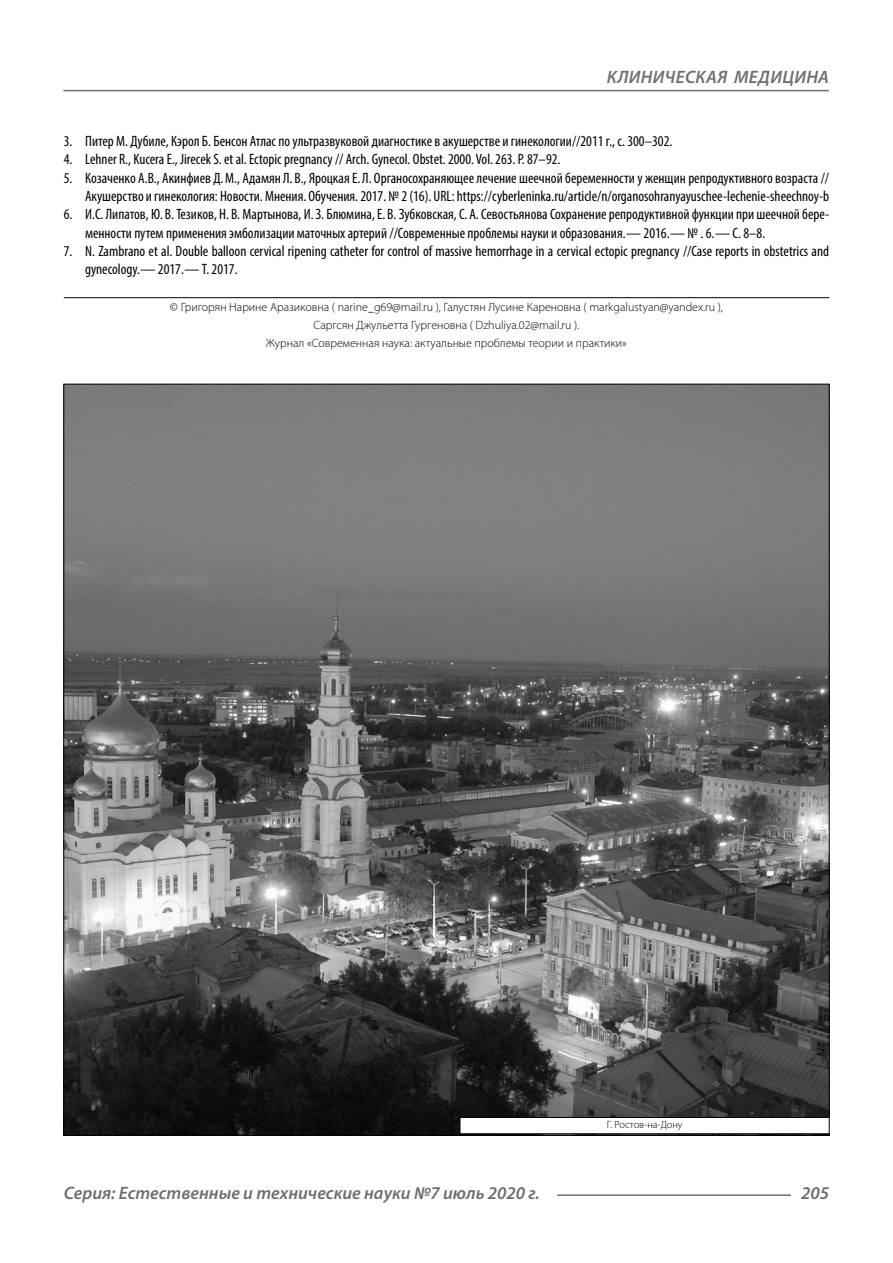
<style>
.page{position:relative;width:893px;height:1263px;background:#fff}
.page>*{position:absolute;margin:0;border:0;box-sizing:border-box;transform-origin:0 0}
.t1{font:italic 600 18px "Myriad Pro";color:#6e6e6e}
.t2{font:condensed 15px/18.3px "Myriad Pro";color:#000}
.Copy{font:300 12px/18.3px "Myriad Pro";color:#000;text-align:center}
.Author-doc{font:300 10.5px "Myriad Pro";color:#000}
</style>
<div class="page">
<hr style="left:64px;top:297px;width:765px;height:1px;background:#000">
<img style="left:65px;top:386px;width:763px;height:748px">
<div style="left:460px;top:1117px;width:369px;height:17px;background:#fff"></div>
<div style="left:460px;top:1117px;width:370px;height:17px;border:1px solid #000"></div>
<hr style="left:557px;top:1194px;width:234px;height:2px;background:#6e6e6e">
<hr style="left:63px;top:90px;width:766px;height:1px;background:#6e6e6e">
<p class="t1" style="left:607px;top:66px;width:23px">Клиническая</p>
<p class="t1" style="left:734px;top:66px;width:13px">медицина</p>
<p class="t2" style="left:64px;top:132px;width:610px">3. Питер М. Дубиле, Кэрол Б. Бенсон Атлас по ультразвуковой диагностике в акушерстве и гинекологии//2011 г., с. 300–302.</p>
<p class="t2" style="left:64px;top:150px;width:498px">4. Lehner R., Kucera E., Jirecek S. et al. Ectopic pregnancy // Arch. Gynecol. Obstet. 2000. Vol. 263. P. 87–92.</p>
<p class="t2" style="left:64px;top:168px;width:767px;text-align:right">5. Козаченко А.В., Акинфиев Д.М., Адамян Л. В., Яроцкая Е. Л. Органосохраняющее лечение шеечной беременности у женщин репродуктивного возраста //<br>Акушерство и гинекология: Новости. Мнения. Обучения. 2017. № 2 (16). URL: https://cyberleninka.ru/article/n/organosohranyayuschee-lechenie-sheechnoy-b</p>
<p class="t2" style="left:85px;top:205px;width:746px;text-indent:-21px">6. И.С. Липатов, Ю. В. Тезиков, Н. В. Мартынова, И.З. Блюмина, Е. В. Зубковская, С. А. Севостьянова Сохранение репродуктивной функции при шеечной бере&shy;менности путем применения эмболизации маточных артерий //Современные проблемы науки и образования.— 2016.— № . 6.— С. 8–8.</p>
<p class="t2" style="left:85px;top:242px;width:745px;text-indent:-21px">7. N. Zambrano et al. Double balloon cervical ripening catheter for control of massive hemorrhage in a cervical ectopic pregnancy //Case reports in obstetrics and gynecology.— 2017.— Т. 2017.</p>
<p class="Copy" style="left:170px;top:298px;width:555px">© Григорян Нарине Аразиковна ( narine_g69@mail.ru ), Галустян Лусине Кареновна ( markgalustyan@yandex.ru ),<br>Саргсян Джульетта Гургеновна ( Dzhuliya.02@mail.ru ).<br>Журнал «Современная наука: актуальные проблемы теории и практики»</p>
<p class="Author-doc" style="left:607px;top:1118px;width:77px">Г. Ростов-на-Дону</p>
<p class="t1" style="left:64px;top:1182px;width:478px">Серия: Естественные и технические науки №7 июль 2020 г.</p>
<p class="t1" style="left:801px;top:1182px;width:30px">205</p>
</div>
